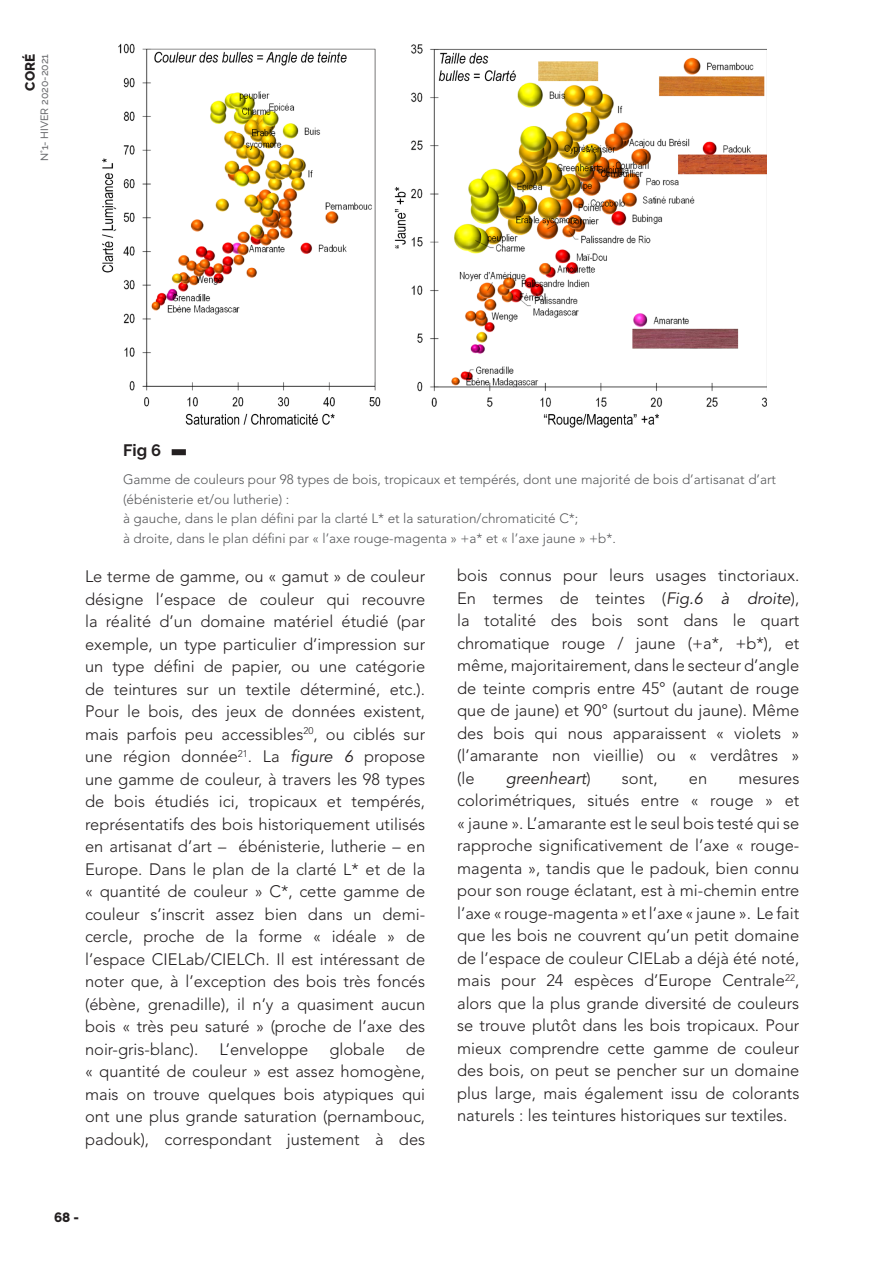
<style>
.page{position:relative;width:893px;height:1263px;background:#fff}
.page>*{position:absolute;margin:0;border:0;box-sizing:border-box;transform-origin:0 0}
.t1{font:300 16.5px/22.5px "Avenir LT Std";color:#231f20;text-align:justify}
.t2{font:italic 16.5px "Avenir LT Std";color:#231f20}
.t3{font:700 16.5px "Raleway";color:#231f20}
.t4{font:300 13.5px/19.5px "Avenir LT Std";color:#57585a}
.t5{font:800 13.5px "Raleway";color:#231f20}
.t6{font:500 10.5px "Raleway";color:#6c6d70}
.s1{font-weight:400;font-style:italic}
.s2{font-weight:300;font-style:normal}
</style>
<div class="page">
<div style="left:175px;top:449px;width:8px;height:6px;background:#231f20"></div>
<img style="left:102px;top:43px;width:664px;height:385px">
<p class="t5" style="left:23px;top:91px;width:38px;rotate:-90deg">CORÉ</p>
<p class="t6" style="left:38px;top:161px;width:109px;rotate:-90deg">N°1- HIVER 2020-2021</p>
<p class="t3" style="left:123px;top:441px;width:40px">Fig 6</p>
<p class="t4" style="left:123px;top:470px;width:654px">Gamme de couleurs pour 98 types de bois, tropicaux et tempérés, dont une majorité de bois d’artisanat d’art (ébénisterie et/ou lutherie) :<br>à gauche, dans le plan défini par la clarté L* et la saturation/chromaticité C*;<br>à droite, dans le plan défini par « l’axe rouge-magenta » +a* et « l’axe jaune » +b*.</p>
<p class="t1" style="left:85px;top:565px;width:342px">Le terme de gamme, ou « gamut » de couleur désigne l’espace de couleur qui recouvre la réalité d’un domaine matériel étudié (par exemple, un type particulier d’impression sur un type défini de papier, ou une catégorie de teintures sur un textile déterminé, etc.).<br>Pour le bois, des jeux de données existent, mais parfois peu accessibles<sup>20</sup>, ou ciblés sur une région donnée<sup>21</sup>. La <span class="s1">figure 6</span> propose une gamme de couleur, à travers les 98 types de bois étudiés ici, tropicaux et tempérés, représentatifs des bois historiquement utilisés en artisanat d’art – ébénisterie, lutherie – en Europe. Dans le plan de la clarté L* et de la « quantité de couleur » C*, cette gamme de couleur s’inscrit assez bien dans un demi&shy;cercle, proche de la forme « idéale » de l’espace CIELab/CIELCh. Il est intéressant de noter que, à l’exception des bois très foncés (ébène, grenadille), il n’y a quasiment aucun bois « très peu saturé » (proche de l’axe des noir-gris-blanc).</p>
<p class="t1" style="left:85px;top:1038px;width:342px;text-indent:321px">de « quantité de couleur » est assez homogène, mais on trouve quelques bois atypiques qui ont une plus grande saturation (pernambouc, padouk), correspondant justement à des</p>
<p class="t1" style="left:219px;top:1038px;width:90px">L’enveloppe</p>
<p class="t1" style="left:329px;top:1038px;width:57px">globale</p>
<p class="t1" style="left:457px;top:564px;width:344px">bois connus pour leurs usages tinctoriaux.<br>En termes de teintes (<span class="s1">Fig.6 à droite</span>), la totalité des bois sont dans le quart chromatique rouge / jaune (+a*, +b*), et même, majoritairement, dans le secteur d’angle de teinte compris entre 45° (autant de rouge que de jaune) et 90° (surtout du jaune). Même des bois qui nous apparaissent « violets » (l’amarante non vieillie) ou « verdâtres » (le</p>
<p class="t2" style="left:506px;top:768px;width:86px">greenheart<span class="s2">)</span></p>
<p class="t1" style="left:622px;top:767px;width:37px">sont,</p>
<p class="t1" style="left:689px;top:767px;width:20px">en</p>
<p class="t1" style="left:457px;top:767px;width:344px;text-indent:281px">mesures colorimétriques, situés entre « rouge » et « jaune ». L’amarante est le seul bois testé qui se rapproche significativement de l’axe « rouge&shy;magenta », tandis que le padouk, bien connu pour son rouge éclatant, est à mi-chemin entre l’axe « rouge-magenta » et l’axe « jaune ». Le fait que les bois ne couvrent qu’un petit domaine de l’espace de couleur CIELab a déjà été noté, mais pour 24 espèces d’Europe Centrale<sup>22</sup>, alors que la plus grande diversité de couleurs se trouve plutôt dans les bois tropicaux. Pour mieux comprendre cette gamme de couleur des bois, on peut se pencher sur un domaine plus large, mais également issu de colorants naturels : les teintures historiques sur textiles.</p>
<p class="t5" style="left:54px;top:1209px;width:27px">68 -</p>
</div>
